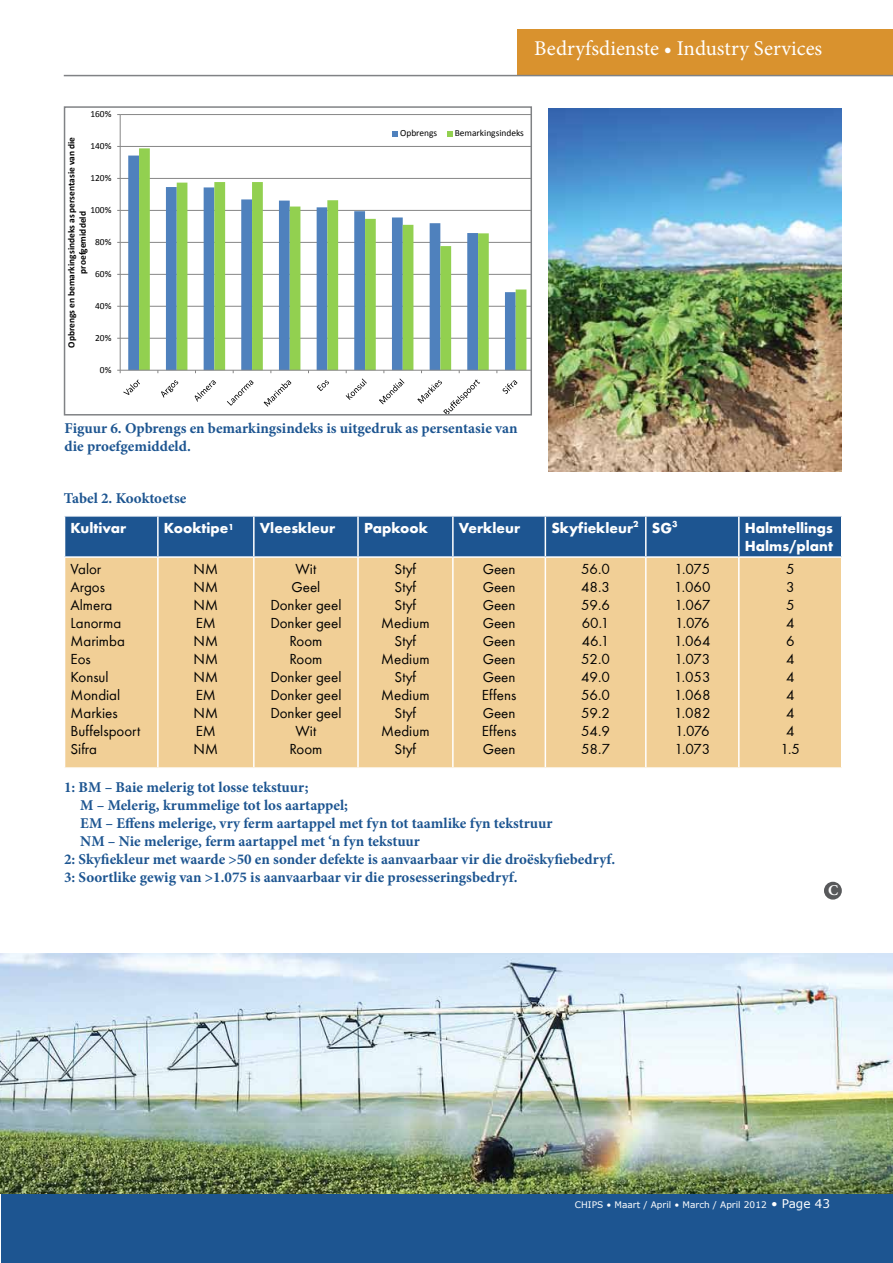
<style>
.page{position:relative;width:893px;height:1263px;background:#fff}
.page>*{position:absolute;margin:0;border:0;box-sizing:border-box;transform-origin:0 0}
.t1{font:21px "Minion Pro";color:#fff}
.t2{font:700 15px/18px "Minion Pro";color:#1d5591}
.t3{font:15px/18px "Bright";color:#000;text-align:center}
.t4{font:700 15px/18px "Bright";color:#fff}
.t5{font:700 15px "Minion Pro";color:#fff}
.t6{font:700 9.45px/11.6px "Calibri";color:#000;text-align:center}
.t7{font:9.45px "Calibri";letter-spacing:-.005em;color:#000}
.t8{font:9px "MS Reference Sans Serif";color:#fff}
.s1{font-size:12px}
</style>
<div class="page">
<div style="left:1px;top:1193px;width:892px;height:70px;background:#1d5591"></div>
<div style="left:517px;top:30px;width:376px;height:46px;background:#d9922e"></div>
<hr style="left:64px;top:75px;width:829px;height:1px;background:#808285">
<div style="left:824px;top:882px;width:18px;height:17px;background:#58595b;border-radius:50%"></div>
<hr style="left:120px;top:338px;width:411px;height:1px;background:#868686">
<hr style="left:120px;top:306px;width:411px;height:1px;background:#868686">
<hr style="left:120px;top:274px;width:411px;height:1px;background:#868686">
<hr style="left:120px;top:242px;width:411px;height:1px;background:#868686">
<hr style="left:120px;top:210px;width:411px;height:1px;background:#868686">
<hr style="left:120px;top:178px;width:411px;height:1px;background:#868686">
<hr style="left:120px;top:146px;width:411px;height:1px;background:#868686">
<hr style="left:120px;top:114px;width:411px;height:1px;background:#868686">
<svg style="left:128px;top:156px;width:11px;height:214px;background:#5283be"></svg>
<svg style="left:139px;top:148px;width:387px;height:222px"></svg>
<hr style="left:120px;top:115px;width:1px;height:255px;background:#868686">
<hr style="left:120px;top:370px;width:411px;height:1px;background:#868686">
<svg style="left:123px;top:380px;width:17px;height:15px"></svg>
<svg style="left:161px;top:380px;width:17px;height:18px"></svg>
<svg style="left:195px;top:380px;width:21px;height:22px"></svg>
<svg style="left:227px;top:380px;width:27px;height:26px"></svg>
<svg style="left:264px;top:380px;width:27px;height:27px"></svg>
<svg style="left:317px;top:380px;width:12px;height:11px"></svg>
<svg style="left:346px;top:370px;width:21px;height:30px"></svg>
<svg style="left:379px;top:379px;width:25px;height:25px"></svg>
<svg style="left:417px;top:380px;width:63px;height:32px"></svg>
<svg style="left:503px;top:380px;width:14px;height:14px"></svg>
<svg style="left:393px;top:131px;width:5px;height:5px"></svg>
<svg style="left:447px;top:131px;width:5px;height:5px"></svg>
<div style="left:64px;top:106px;width:468px;height:309px;border:2px solid #808285"></div>
<div style="left:65px;top:517px;width:776px;height:39px;background:#1d5591"></div>
<div style="left:65px;top:558px;width:776px;height:209px;background:#f1cf96"></div>
<hr style="left:157px;top:517px;width:2px;height:39px;background:#fff">
<hr style="left:253px;top:517px;width:2px;height:39px;background:#fff">
<hr style="left:357px;top:517px;width:2px;height:39px;background:#fff">
<hr style="left:452px;top:517px;width:2px;height:39px;background:#fff">
<hr style="left:545px;top:517px;width:1px;height:39px;background:#fff">
<hr style="left:645px;top:517px;width:2px;height:39px;background:#fff">
<hr style="left:738px;top:517px;width:2px;height:39px;background:#fff">
<hr style="left:157px;top:558px;width:2px;height:209px;background:#fff">
<hr style="left:253px;top:558px;width:2px;height:209px;background:#fff">
<hr style="left:357px;top:558px;width:2px;height:209px;background:#fff">
<hr style="left:452px;top:558px;width:2px;height:209px;background:#fff">
<hr style="left:545px;top:558px;width:1px;height:209px;background:#fff">
<hr style="left:645px;top:558px;width:2px;height:209px;background:#fff">
<hr style="left:738px;top:558px;width:2px;height:209px;background:#fff">
<img style="left:0;top:953px;width:893px;height:241px">
<img style="left:548px;top:109px;width:294px;height:362px">
<h1 class="t1" style="left:534px;top:34px;width:290px">Bedryfsdienste • Industry Services</h1>
<p class="t7" style="left:90px;top:108px;width:22px">160%</p>
<p class="t6" style="left:66px;top:348px;width:212px;rotate:-90deg">Opbrengs en bemarkingsindeks as persentasie van die proefgemiddeld</p>
<p class="t7" style="left:90px;top:140px;width:22px">140%</p>
<p class="t7" style="left:90px;top:172px;width:22px">120%</p>
<p class="t7" style="left:90px;top:204px;width:22px">100%</p>
<p class="t7" style="left:95px;top:236px;width:18px">80%</p>
<p class="t7" style="left:95px;top:268px;width:18px">60%</p>
<p class="t7" style="left:95px;top:300px;width:18px">40%</p>
<p class="t7" style="left:95px;top:332px;width:18px">20%</p>
<p class="t7" style="left:100px;top:364px;width:13px">0%</p>
<p class="t7" style="left:400px;top:127px;width:38px">Opbrengs</p>
<p class="t7" style="left:455px;top:127px;width:71px">Bemarkingsindeks</p>
<p class="t2" style="left:65px;top:419px;width:454px">Figuur 6. Opbrengs en bemarkingsindeks is uitgedruk as persentasie van die proefgemiddeld.</p>
<p class="t2" style="left:64px;top:489px;width:124px">Tabel 2. Kooktoetse</p>
<p class="t4" style="left:71px;top:519px;width:57px">Kultivar</p>
<p class="t4" style="left:164px;top:519px;width:71px">Kooktipe<sup>1</sup></p>
<p class="t4" style="left:260px;top:519px;width:77px">Vleeskleur</p>
<p class="t4" style="left:364px;top:519px;width:65px">Papkook</p>
<p class="t4" style="left:459px;top:519px;width:63px">Verkleur</p>
<p class="t4" style="left:551px;top:519px;width:128px">Skyfiekleur<sup>2</sup> SG<sup>3</sup></p>
<p class="t4" style="left:745px;top:519px;width:90px">Halmtellings<br>Halms/plant</p>
<p class="t3" style="left:71px;top:560px;width:71px;text-align:left">Valor<br>Argos<br>Almera<br>Lanorma<br>Marimba<br>Eos<br>Konsul<br>Mondial<br>Markies<br>Buffelspoort<br>Sifra</p>
<p class="t3" style="left:194px;top:560px;width:26px;text-align:left">NM<br>NM<br>NM<br>EM<br>NM<br>NM<br>NM<br>EM<br>NM<br>EM<br>NM</p>
<p class="t3" style="left:270px;top:560px;width:73px">Wit<br>Geel<br>Donker geel<br>Donker geel<br>Room<br>Room<br>Donker geel<br>Donker geel<br>Donker geel<br>Wit<br>Room</p>
<p class="t3" style="left:381px;top:560px;width:50px">Styf<br>Styf<br>Styf<br>Medium<br>Styf<br>Medium<br>Styf<br>Medium<br>Styf<br>Medium<br>Styf</p>
<p class="t3" style="left:482px;top:560px;width:36px;text-align:justify">Geen Geen Geen Geen Geen Geen Geen Effens Geen Effens Geen</p>
<p class="t3" style="left:581px;top:560px;width:30px;text-align:justify">56.0<br>48.3<br>59.6<br>60.1<br>46.1<br>52.0<br>49.0<br>56.0<br>59.2<br>54.9<br>58.7</p>
<p class="t3" style="left:674px;top:560px;width:38px;text-align:justify">1.075<br>1.060<br>1.067<br>1.076<br>1.064<br>1.073<br>1.053<br>1.068<br>1.082<br>1.076<br>1.073</p>
<p class="t3" style="left:780px;top:560px;width:21px">5<br>3<br>5<br>4<br>6<br>4<br>4<br>4<br>4<br>4<br>1.5</p>
<p class="t2" style="left:64px;top:778px;width:246px">1: BM – Baie melerig tot losse tekstuur;</p>
<p class="t2" style="left:80px;top:796px;width:269px">M – Melerig, krummelige tot los aartappel;</p>
<p class="t2" style="left:80px;top:814px;width:474px">EM – Effens melerige, vry ferm aartappel met fyn tot taamlike fyn tekstruur</p>
<p class="t2" style="left:80px;top:832px;width:341px">NM – Nie melerige, ferm aartappel met ‘n fyn tekstuur</p>
<p class="t2" style="left:64px;top:850px;width:553px">2: Skyfiekleur met waarde &gt;50 en sonder defekte is aanvaarbaar vir die droëskyfiebedryf.</p>
<p class="t2" style="left:64px;top:868px;width:455px">3: Soortlike gewig van &gt;1.075 is aanvaarbaar vir die prosesseringsbedryf.</p>
<p class="t5" style="left:828px;top:880px;width:12px">C</p>
<p class="t8" style="left:575px;top:1199px;width:257px">CHIPS • Maart / April • March / April 2012 <span class="s1">• Page 43</span></p>
</div>
